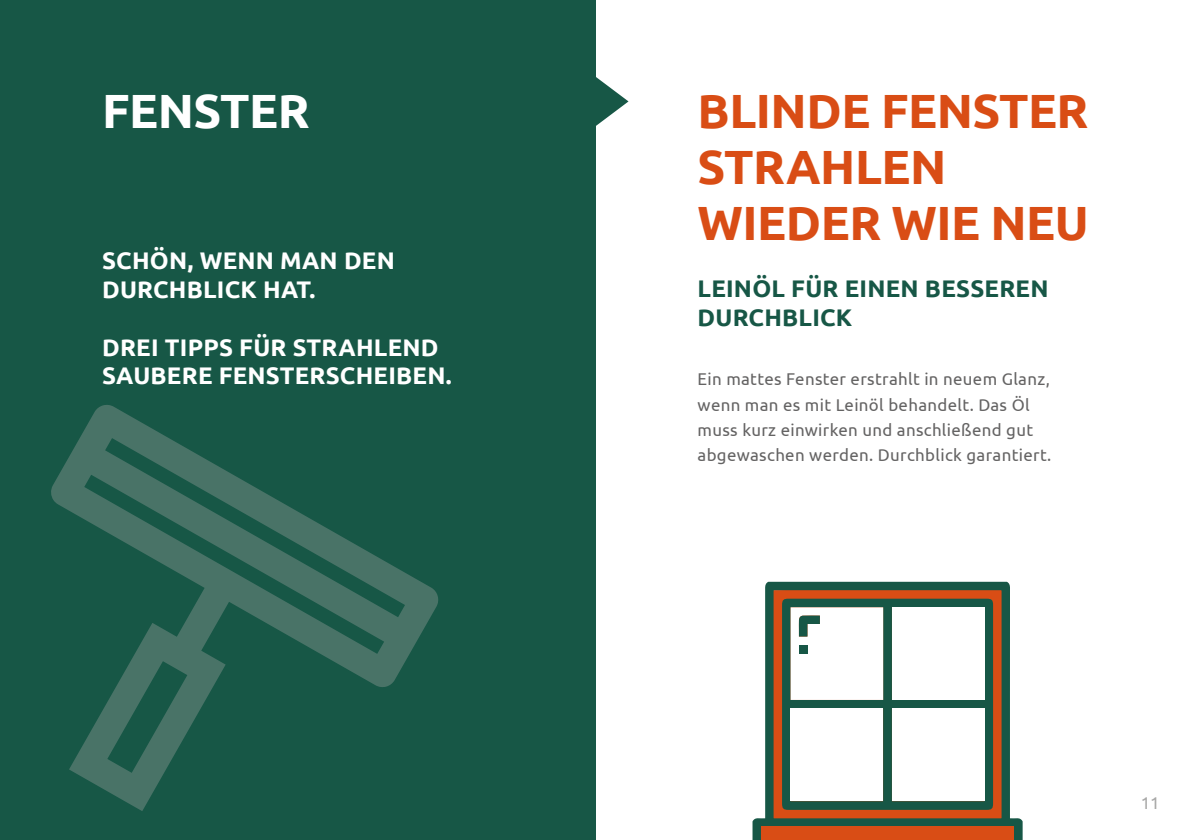
<style>
.page{position:relative;width:1191px;height:840px;background:#fff}
.page>*{position:absolute;margin:0;border:0;box-sizing:border-box;transform-origin:0 0}
.t1{font:700 48px/56px "Ubuntu";letter-spacing:-.01em;color:#d94d15}
.t2{font:700 48px "Ubuntu";letter-spacing:-.01em;color:#fff}
.t3{font:700 24px/28.8px "Ubuntu";letter-spacing:.01em;color:#fff}
.t4{font:700 24px/28.8px "Ubuntu";letter-spacing:.01em;color:#175746}
.t5{font:17px/25px "Ubuntu";letter-spacing:.02em;color:#646363}
.t6{font:17px "Ubuntu";color:#a8a8a7}
</style>
<div class="page">
<div style="left:0;top:0;width:595px;height:839px;background:#175746"></div>
<svg style="left:51px;top:405px;width:387px;height:405px"></svg>
<svg style="left:752px;top:581px;width:270px;height:258px"></svg>
<svg style="left:773px;top:590px;width:228px;height:227px;background:#ce4d17"></svg>
<div style="left:761px;top:826px;width:253px;height:13px;background:#d94d15"></div>
<svg style="left:782px;top:598px;width:211px;height:211px;background:#275f4e"></svg>
<div style="left:892px;top:607px;width:92px;height:92px;background:#fff"></div>
<div style="left:790px;top:708px;width:93px;height:92px;background:#fff"></div>
<div style="left:892px;top:708px;width:92px;height:92px;background:#fff"></div>
<svg style="left:790px;top:607px;width:93px;height:92px"></svg>
<div style="left:799px;top:645px;width:8px;height:8px;background:#175746"></div>
<svg style="left:595px;top:77px;width:33px;height:49px"></svg>
<h1 class="t2" style="left:102px;top:82px;width:209px">FENSTER</h1>
<h2 class="t3" style="left:102px;top:245px;width:294px">SCHÖN, WENN MAN DEN<br>DURCHBLICK HAT.</h2>
<h2 class="t3" style="left:102px;top:332px;width:351px">DREI TIPPS FÜR STRAHLEND<br>SAUBERE FENSTERSCHEIBEN.</h2>
<h1 class="t1" style="left:697px;top:82px;width:393px">BLINDE FENSTER<br>STRAHLEN<br>WIEDER WIE NEU</h1>
<h2 class="t4" style="left:697px;top:273px;width:352px">LEINÖL FÜR EINEN BESSEREN<br>DURCHBLICK</h2>
<p class="t5" style="left:697px;top:366px;width:355px">Ein mattes Fenster erstrahlt in neuem Glanz, wenn man es mit Leinöl behandelt. Das Öl muss kurz einwirken und anschließend gut abgewaschen werden. Durchblick garantiert.</p>
<p class="t6" style="left:1140px;top:791px;width:21px">11</p>
</div>
